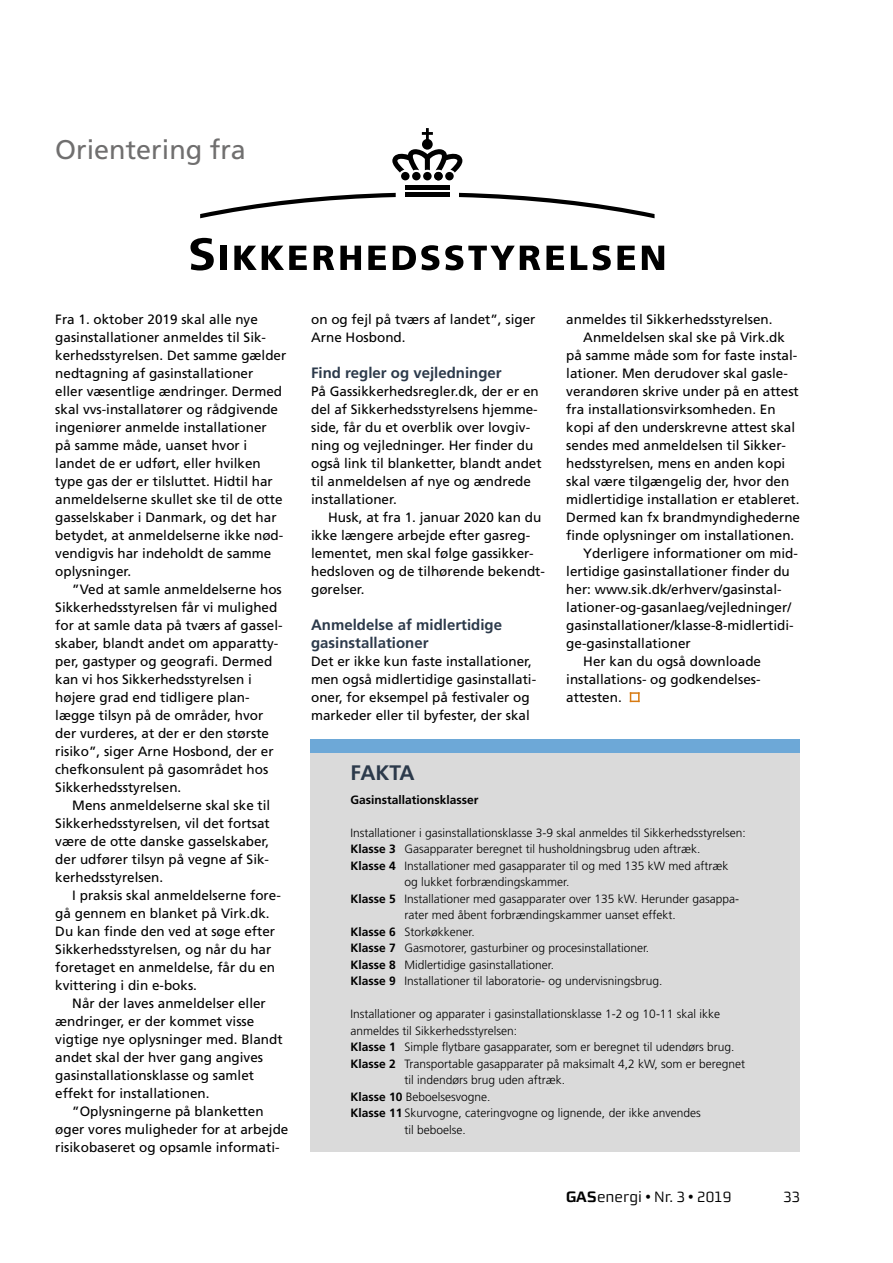
<style>
.page{position:relative;width:893px;height:1263px;background:#fff}
.page>*{position:absolute;margin:0;border:0;box-sizing:border-box;transform-origin:0 0}
.t1{font:27px "Frutiger LT";color:#706f6f}
.t2{font:700 21px "Frutiger LT";letter-spacing:-.015em;color:#2c3a4b}
.t3{font:700 15px/18px "Frutiger LT";color:#2c3a4b}
.t4{font:15px "Morgan Sans";color:#000}
.t5{font:13.5px/18px "Frutiger LT";color:#000}
.t6{font:300 12px "Frutiger LT";color:#000}
.t7{font:700 12px "Frutiger LT";color:#000}
.s1{font-weight:700}
</style>
<div class="page">
<svg style="left:630px;top:692px;width:10px;height:10px"></svg>
<div style="left:310px;top:740px;width:489px;height:412px;background:#dadada"></div>
<div style="left:310px;top:739px;width:489px;height:13px;background:#6da8d7"></div>
<svg style="left:200px;top:193px;width:196px;height:25px"></svg>
<svg style="left:459px;top:193px;width:195px;height:25px"></svg>
<div style="left:405px;top:185px;width:44px;height:5px;background:#000"></div>
<div style="left:412px;top:172px;width:9px;height:8px;background:#000;border-radius:50%"></div>
<div style="left:434px;top:172px;width:9px;height:8px;background:#000;border-radius:50%"></div>
<div style="left:445px;top:172px;width:9px;height:8px;background:#000;border-radius:50%"></div>
<div style="left:401px;top:172px;width:9px;height:8px;background:#000;border-radius:50%"></div>
<div style="left:405px;top:192px;width:44px;height:5px;background:#000"></div>
<div style="left:423px;top:172px;width:9px;height:8px;background:#000;border-radius:50%"></div>
<svg style="left:392px;top:128px;width:70px;height:45px"></svg>
<svg style="left:368px;top:246px;width:18px;height:24px"></svg>
<svg style="left:445px;top:245px;width:95px;height:25px"></svg>
<svg style="left:546px;top:246px;width:18px;height:24px"></svg>
<svg style="left:571px;top:246px;width:16px;height:24px"></svg>
<svg style="left:593px;top:245px;width:18px;height:25px"></svg>
<svg style="left:617px;top:246px;width:18px;height:24px"></svg>
<svg style="left:642px;top:246px;width:22px;height:24px"></svg>
<svg style="left:393px;top:245px;width:46px;height:25px"></svg>
<svg style="left:314px;top:246px;width:20px;height:24px"></svg>
<svg style="left:340px;top:246px;width:21px;height:24px"></svg>
<svg style="left:234px;top:246px;width:73px;height:24px"></svg>
<div style="left:220px;top:246px;width:7px;height:24px;background:#000"></div>
<svg style="left:190px;top:238px;width:24px;height:32px"></svg>
<h1 class="t1" style="left:55px;top:134px;width:192px">Orientering fra</h1>
<p class="t5" style="left:55px;top:310px;width:233px">Fra 1. oktober 2019 skal alle nye gasinstallationer anmeldes til Sik&shy;kerhedsstyrelsen. Det samme gælder nedtagning af gasinstallationer<br>eller væsentlige ændringer. Dermed skal vvs-installatører og rådgivende ingeniører anmelde installationer<br>på samme måde, uanset hvor i landet de er udført, eller hvilken type gas der er tilsluttet. Hidtil har anmeldelserne skullet ske til de otte gasselskaber i Danmark, og det har betydet, at anmeldelserne ikke nød&shy;vendigvis har indeholdt de samme oplysninger.</p>
<p class="t5" style="left:55px;top:580px;width:229px;text-indent:17px">”Ved at samle anmeldelserne hos Sikkerhedsstyrelsen får vi mulighed for at samle data på tværs af gassel&shy;skaber, blandt andet om apparatty&shy;per, gastyper og geografi. Dermed kan vi hos Sikkerhedsstyrelsen i højere grad end tidligere plan&shy;lægge tilsyn på de områder, hvor der vurderes, at der er den største risiko”, siger Arne Hosbond, der er chefkonsulent på gasområdet hos Sikkerhedsstyrelsen.</p>
<p class="t5" style="left:55px;top:796px;width:217px;text-align:justify;text-indent:17px">Mens anmeldelserne skal ske til Sikkerhedsstyrelsen, vil det fortsat være de otte danske gasselskaber, der udfører tilsyn på vegne af Sik&shy;kerhedsstyrelsen.</p>
<p class="t5" style="left:55px;top:886px;width:227px;text-indent:17px">I praksis skal anmeldelserne fore&shy;gå gennem en blanket på Virk.dk.<br>Du kan finde den ved at søge efter<br>Sikkerhedsstyrelsen, og når du har foretaget en anmeldelse, får du en kvittering i din e-boks.</p>
<p class="t5" style="left:55px;top:994px;width:229px;text-indent:17px">Når der laves anmeldelser eller ændringer, er der kommet visse vigtige nye oplysninger med. Blandt andet skal der hver gang angives gasinstallationsklasse og samlet effekt for installationen.</p>
<p class="t5" style="left:55px;top:1102px;width:235px;text-indent:17px">”Oplysningerne på blanketten øger vores muligheder for at arbejde risikobaseret og opsamle informati-</p>
<p class="t5" style="left:311px;top:310px;width:226px">on og fejl på tværs af landet”, siger<br>Arne Hosbond.</p>
<p class="t3" style="left:311px;top:364px;width:192px">Find regler og vejledninger</p>
<p class="t5" style="left:311px;top:382px;width:232px">På Gassikkerhedsregler.dk, der er en del af Sikkerhedsstyrelsens hjemme&shy;side, får du et overblik over lovgiv&shy;ning og vejledninger. Her finder du også link til blanketter, blandt andet til anmeldelsen af nye og ændrede installationer.</p>
<p class="t5" style="left:311px;top:508px;width:235px;text-indent:17px">Husk, at fra 1. januar 2020 kan du ikke længere arbejde efter gasreg&shy;lementet, men skal følge gassikker&shy;hedsloven og de tilhørende bekendt&shy;gørelser.</p>
<p class="t3" style="left:311px;top:616px;width:192px">Anmeldelse af midlertidige gasinstallationer</p>
<p class="t5" style="left:311px;top:652px;width:227px">Det er ikke kun faste installationer, men også midlertidige gasinstallati&shy;oner, for eksempel på festivaler og markeder eller til byfester, der skal</p>
<p class="t5" style="left:566px;top:310px;width:208px">anmeldes til Sikkerhedsstyrelsen.</p>
<p class="t5" style="left:583px;top:328px;width:203px">Anmeldelsen skal ske på Virk.dk</p>
<p class="t5" style="left:566px;top:346px;width:233px">på samme måde som for faste instal-</p>
<p class="t5" style="left:566px;top:364px;width:223px">lationer. Men derudover skal gasle-</p>
<p class="t5" style="left:566px;top:382px;width:234px">verandøren skrive under på en attest</p>
<p class="t5" style="left:566px;top:400px;width:211px">fra installationsvirksomheden. En</p>
<p class="t5" style="left:566px;top:418px;width:230px">kopi af den underskrevne attest skal</p>
<p class="t5" style="left:566px;top:436px;width:221px">sendes med anmeldelsen til Sikker-</p>
<p class="t5" style="left:566px;top:454px;width:221px">hedsstyrelsen, mens en anden kopi</p>
<p class="t5" style="left:566px;top:472px;width:225px">skal være tilgængelig der, hvor den</p>
<p class="t5" style="left:566px;top:490px;width:235px">midlertidige installation er etableret.</p>
<p class="t5" style="left:566px;top:508px;width:235px">Dermed kan fx brandmyndighederne</p>
<p class="t5" style="left:566px;top:526px;width:230px">finde oplysninger om installationen.</p>
<p class="t5" style="left:583px;top:544px;width:216px">Yderligere informationer om mid-</p>
<p class="t5" style="left:566px;top:562px;width:225px">lertidige gasinstallationer finder du</p>
<p class="t5" style="left:566px;top:580px;width:217px">her: www.sik.dk/erhverv/gasinstal-</p>
<p class="t5" style="left:566px;top:598px;width:226px">lationer-og-gasanlaeg/vejledninger/</p>
<p class="t5" style="left:566px;top:616px;width:229px">gasinstallationer/klasse-8-midlertidi-</p>
<p class="t5" style="left:566px;top:634px;width:126px">ge-gasinstallationer</p>
<p class="t5" style="left:583px;top:652px;width:179px">Her kan du også downloade</p>
<p class="t5" style="left:566px;top:670px;width:196px">installations- og godkendelses-</p>
<p class="t5" style="left:566px;top:688px;width:57px">attesten.</p>
<h2 class="t2" style="left:351px;top:760px;width:66px">FAKTA</h2>
<p class="t7" style="left:351px;top:792px;width:130px">Gasinstallationsklasser</p>
<p class="t6" style="left:351px;top:826px;width:397px">Installationer i gasinstallationsklasse 3-9 skal anmeldes til Sikkerhedsstyrelsen:</p>
<p class="t6" style="left:351px;top:842px;width:351px"><span class="s1">Klasse 3</span> Gasapparater beregnet til husholdningsbrug uden aftræk.</p>
<p class="t6" style="left:351px;top:859px;width:380px"><span class="s1">Klasse 4</span> Installationer med gasapparater til og med 135 kW med aftræk</p>
<p class="t6" style="left:405px;top:875px;width:166px">og lukket forbrændingskammer.</p>
<p class="t6" style="left:351px;top:892px;width:390px"><span class="s1">Klasse 5</span> Installationer med gasapparater over 135 kW. Herunder gasappa-</p>
<p class="t6" style="left:405px;top:908px;width:273px">rater med åbent forbrændingskammer uanset effekt.</p>
<p class="t6" style="left:351px;top:925px;width:126px"><span class="s1">Klasse 6</span> Storkøkkener.</p>
<p class="t6" style="left:351px;top:941px;width:300px"><span class="s1">Klasse 7</span> Gasmotorer, gasturbiner og procesinstallationer.</p>
<p class="t6" style="left:351px;top:958px;width:205px"><span class="s1">Klasse 8</span> Midlertidige gasinstallationer.</p>
<p class="t6" style="left:351px;top:974px;width:314px"><span class="s1">Klasse 9</span> Installationer til laboratorie- og undervisningsbrug.</p>
<p class="t6" style="left:351px;top:1007px;width:371px">Installationer og apparater i gasinstallationsklasse 1-2 og 10-11 skal ikke</p>
<p class="t6" style="left:351px;top:1024px;width:168px">anmeldes til Sikkerhedsstyrelsen:</p>
<p class="t6" style="left:351px;top:1040px;width:385px"><span class="s1">Klasse 1</span> Simple flytbare gasapparater, som er beregnet til udendørs brug.</p>
<p class="t6" style="left:351px;top:1057px;width:396px"><span class="s1">Klasse 2</span> Transportable gasapparater på maksimalt 4,2 kW, som er beregnet</p>
<p class="t6" style="left:405px;top:1073px;width:162px">til indendørs brug uden aftræk.</p>
<p class="t6" style="left:351px;top:1090px;width:142px"><span class="s1">Klasse 10</span> Beboelsesvogne.</p>
<p class="t6" style="left:351px;top:1106px;width:352px"><span class="s1">Klasse 11</span> Skurvogne, cateringvogne og lignende, der ikke anvendes</p>
<p class="t6" style="left:405px;top:1123px;width:63px">til beboelse.</p>
<p class="t4" style="left:566px;top:1188px;width:167px"><span class="s1">GAS</span>energi • Nr. 3 • 2019</p>
<p class="t4" style="left:783px;top:1188px;width:19px">33</p>
</div>
